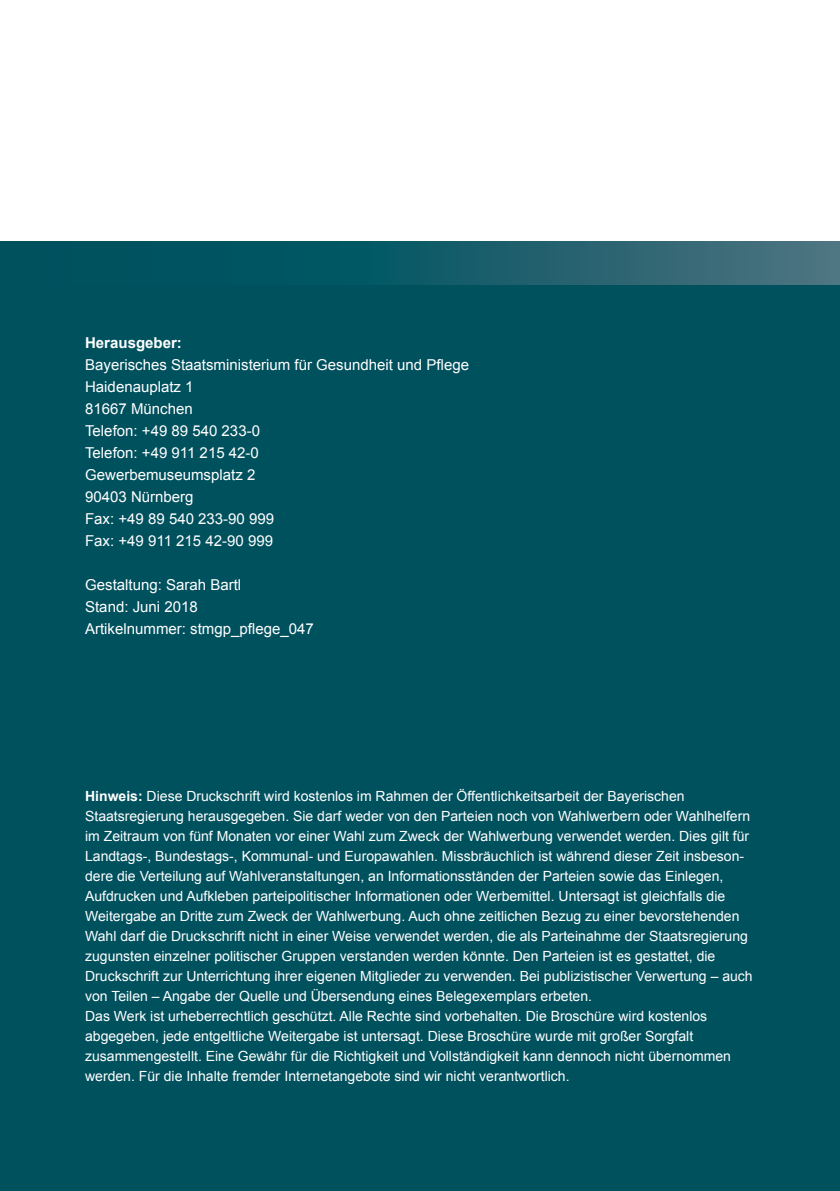
<style>
.page{position:relative;width:840px;height:1191px;background:#fff}
.page>*{position:absolute;margin:0;border:0;box-sizing:border-box;transform-origin:0 0}
.t1{font:15px/22px "Arial";color:#fff}
.t2{font:700 15px "Arial";color:#fff}
.t3{font:14px/20px "Arial";color:#fff}
.s1{font-weight:700}
</style>
<div class="page">
<div style="left:0;top:285px;width:839px;height:906px;background:#00515e"></div>
<svg style="left:0;top:242px;width:839px;height:43px"></svg>
<p class="t2" style="left:85px;top:332px;width:98px">Herausgeber:</p>
<p class="t1" style="left:85px;top:353px;width:385px">Bayerisches Staatsministerium für Gesundheit und Pflege<br>Haidenauplatz 1<br>81667 München<br>Telefon: +49 89 540 233-0<br>Telefon: +49 911 215 42-0<br>Gewerbemuseumsplatz 2<br>90403 Nürnberg<br>Fax: +49 89 540 233-90 999<br>Fax: +49 911 215 42-90 999</p>
<p class="t1" style="left:85px;top:573px;width:230px">Gestaltung: Sarah Bartl<br>Stand: Juni 2018<br>Artikelnummer: stmgp_pflege_047</p>
<p class="t3" style="left:85px;top:786px;width:668px"><span class="s1">Hinweis:</span> Diese Druckschrift wird kostenlos im Rahmen der Öffentlichkeitsarbeit der Bayerischen Staatsregierung herausgegeben. Sie darf weder von den Parteien noch von Wahlwerbern oder Wahlhelfern im Zeitraum von fünf Monaten vor einer Wahl zum Zweck der Wahlwerbung verwendet werden. Dies gilt für Landtags-, Bundestags-, Kommunal- und Europawahlen. Missbräuchlich ist während dieser Zeit insbeson&shy;dere die Verteilung auf Wahlveranstaltungen, an Informationsständen der Parteien sowie das Einlegen, Aufdrucken und Aufkleben parteipolitischer Informationen oder Werbemittel. Untersagt ist gleichfalls die Weitergabe an Dritte zum Zweck der Wahlwerbung. Auch ohne zeitlichen Bezug zu einer bevorstehenden Wahl darf die Druckschrift nicht in einer Weise verwendet werden, die als Parteinahme der Staatsregierung zugunsten einzelner politischer Gruppen verstanden werden könnte. Den Parteien ist es gestattet, die Druckschrift zur Unterrichtung ihrer eigenen Mitglieder zu verwenden. Bei publizistischer Verwertung – auch von Teilen – Angabe der Quelle und Übersendung eines Belegexemplars erbeten.<br>Das Werk ist urheberrechtlich geschützt. Alle Rechte sind vorbehalten. Die Broschüre wird kostenlos abgegeben, jede entgeltliche Weitergabe ist untersagt. Diese Broschüre wurde mit großer Sorgfalt zusammengestellt. Eine Gewähr für die Richtigkeit und Vollständigkeit kann dennoch nicht übernommen werden. Für die Inhalte fremder Internetangebote sind wir nicht verantwortlich.</p>
</div>
